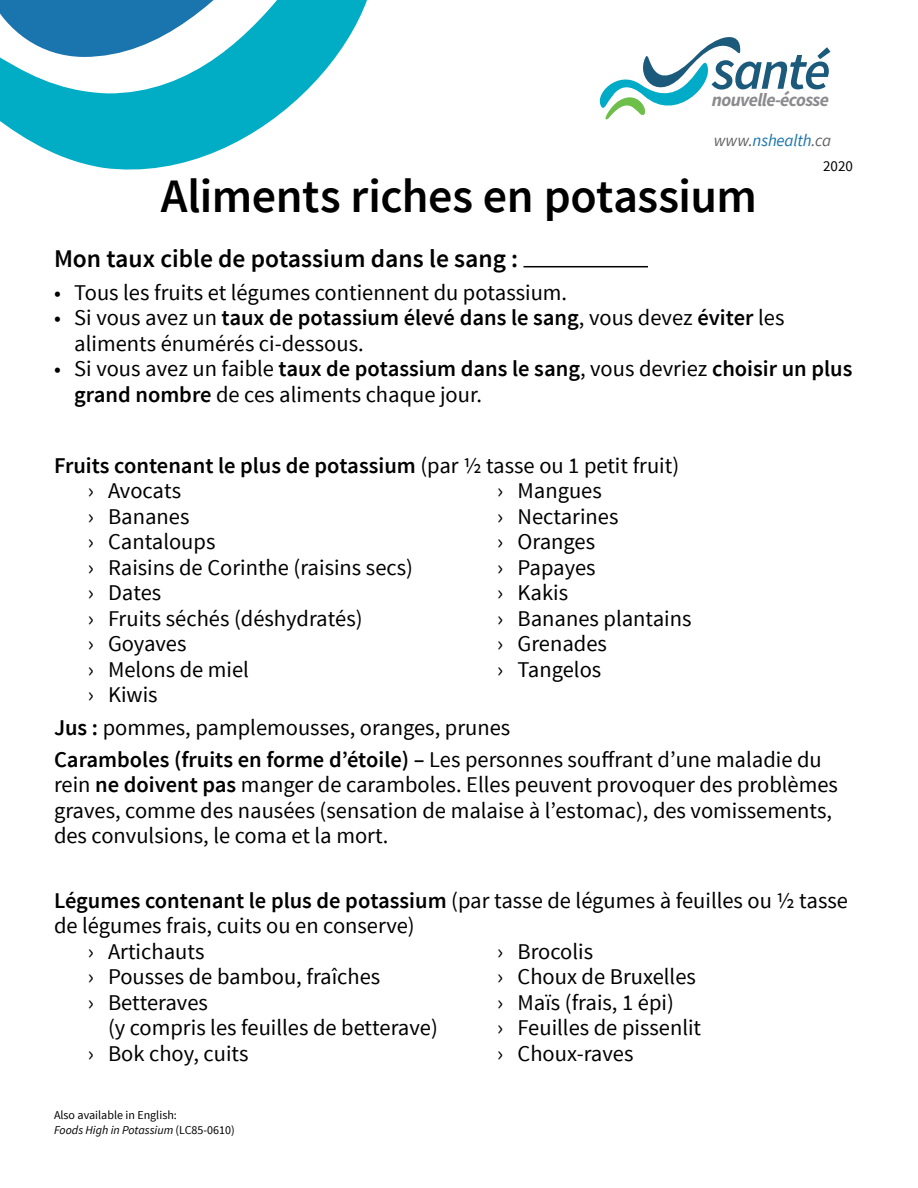
<style>
.page{position:relative;width:918px;height:1188px;background:#fff}
.page>*{position:absolute;margin:0;border:0;box-sizing:border-box;transform-origin:0 0}
.Pamphlet_Title{font:600 48px "Source Sans Pro";letter-spacing:-.01em;color:#000}
.Subheading__large{font:600 25.5px "Source Sans Pro";color:#000}
.body_text{font:22.5px/25.5px "Source Sans Pro";color:#000}
.body_text-2{font:600 22.5px "Source Sans Pro";color:#000}
.t1{font:italic 700 18.6px "Source Sans Pro";letter-spacing:-.035em;color:#8b8b8e}
.t2{font:italic 16.95px "Source Sans Pro";letter-spacing:-.01em;color:#1a74ad}
.page{font:15px "Source Sans Pro";color:#000}
.body_text-3{font:italic 12px "Source Sans Pro";color:#000}
.body_text-4{font:12px "Source Sans Pro";color:#000}
.s1{color:#636466}
.s2{font-weight:600}
.s3{font-weight:400}
.s4{font-style:normal}
</style>
<div class="page">
<hr style="left:523px;top:266px;width:125px;height:1px;background:#000">
<svg style="left:0;top:0;width:367px;height:170px"></svg>
<svg style="left:600px;top:37px;width:231px;height:82px"></svg>
<p class="t1" style="left:712px;top:87px;width:119px">nouvelle-écosse</p>
<p class="t2" style="left:714px;top:130px;width:119px"><span class="s1">www.</span>nshealth<span class="s1">.ca</span></p>
<p class="page" style="left:823px;top:157px;width:31px">2020</p>
<p class="Pamphlet_Title" style="left:161px;top:166px;width:598px">Aliments riches en potassium</p>
<p class="Subheading__large" style="left:54px;top:243px;width:466px">Mon taux cible de potassium dans le sang :</p>
<p class="body_text" style="left:54px;top:280px;width:515px">• Tous les fruits et légumes contiennent du potassium.</p>
<p class="body_text" style="left:74px;top:305px;width:712px;text-indent:-20px">• Si vous avez un <span class="s2">taux de potassium élevé dans le sang</span>, vous devez <span class="s2">éviter</span> les aliments énumérés ci-dessous.</p>
<p class="body_text" style="left:74px;top:356px;width:780px;text-indent:-20px">• Si vous avez un faible <span class="s2">taux de potassium dans le sang</span>, vous devriez <span class="s2">choisir un plus grand nombre</span> de ces aliments chaque jour.</p>
<p class="body_text-2" style="left:54px;top:451px;width:627px">Fruits contenant le plus de potassium <span class="s3">(par ½ tasse ou 1 petit fruit)</span></p>
<p class="body_text" style="left:88px;top:479px;width:95px">› Avocats</p>
<p class="body_text" style="left:88px;top:504px;width:103px">› Bananes</p>
<p class="body_text" style="left:88px;top:530px;width:129px">› Cantaloups</p>
<p class="body_text" style="left:88px;top:555px;width:327px">› Raisins de Corinthe (raisins secs)</p>
<p class="body_text" style="left:88px;top:581px;width:75px">› Dates</p>
<p class="body_text" style="left:88px;top:606px;width:276px">› Fruits séchés (déshydratés)</p>
<p class="body_text" style="left:88px;top:632px;width:100px">› Goyaves</p>
<p class="body_text" style="left:88px;top:657px;width:163px">› Melons de miel</p>
<p class="body_text" style="left:88px;top:683px;width:71px">› Kiwis</p>
<p class="body_text" style="left:497px;top:479px;width:106px">› Mangues</p>
<p class="body_text" style="left:497px;top:504px;width:123px">› Nectarines</p>
<p class="body_text" style="left:497px;top:530px;width:99px">› Oranges</p>
<p class="body_text" style="left:497px;top:555px;width:100px">› Papayes</p>
<p class="body_text" style="left:497px;top:581px;width:72px">› Kakis</p>
<p class="body_text" style="left:497px;top:606px;width:196px">› Bananes plantains</p>
<p class="body_text" style="left:497px;top:632px;width:111px">› Grenades</p>
<p class="body_text" style="left:497px;top:657px;width:106px">› Tangelos</p>
<p class="body_text" style="left:54px;top:715px;width:458px"><span class="s2">Jus :</span> pommes, pamplemousses, oranges, prunes</p>
<p class="body_text" style="left:54px;top:747px;width:786px"><span class="s2">Caramboles (fruits en forme d’étoile) –</span> Les personnes souffrant d’une maladie du rein <span class="s2">ne doivent pas</span> manger de caramboles. Elles peuvent provoquer des problèmes graves, comme des nausées (sensation de malaise à l’estomac), des vomissements, des convulsions, le coma et la mort.</p>
<p class="body_text" style="left:54px;top:888px;width:796px"><span class="s2">Légumes contenant le plus de potassium</span> (par tasse de légumes à feuilles ou ½ tasse de légumes frais, cuits ou en conserve)</p>
<p class="body_text" style="left:88px;top:939px;width:118px">› Artichauts</p>
<p class="body_text" style="left:88px;top:965px;width:294px">› Pousses de bambou, fraîches</p>
<p class="body_text" style="left:108px;top:990px;width:331px;text-indent:-20px">› Betteraves<br>(y compris les feuilles de betterave)</p>
<p class="body_text" style="left:88px;top:1041px;width:162px">› Bok choy, cuits</p>
<p class="body_text" style="left:497px;top:939px;width:97px">› Brocolis</p>
<p class="body_text" style="left:497px;top:965px;width:200px">› Choux de Bruxelles</p>
<p class="body_text" style="left:497px;top:990px;width:178px">› Maïs (frais, 1 épi)</p>
<p class="body_text" style="left:497px;top:1016px;width:206px">› Feuilles de pissenlit</p>
<p class="body_text" style="left:497px;top:1041px;width:138px">› Choux-raves</p>
<p class="body_text-4" style="left:54px;top:1108px;width:124px">Also available in English:</p>
<p class="body_text-3" style="left:54px;top:1123px;width:182px">Foods High in Potassium <span class="s4">(LC85-0610)</span></p>
</div>
